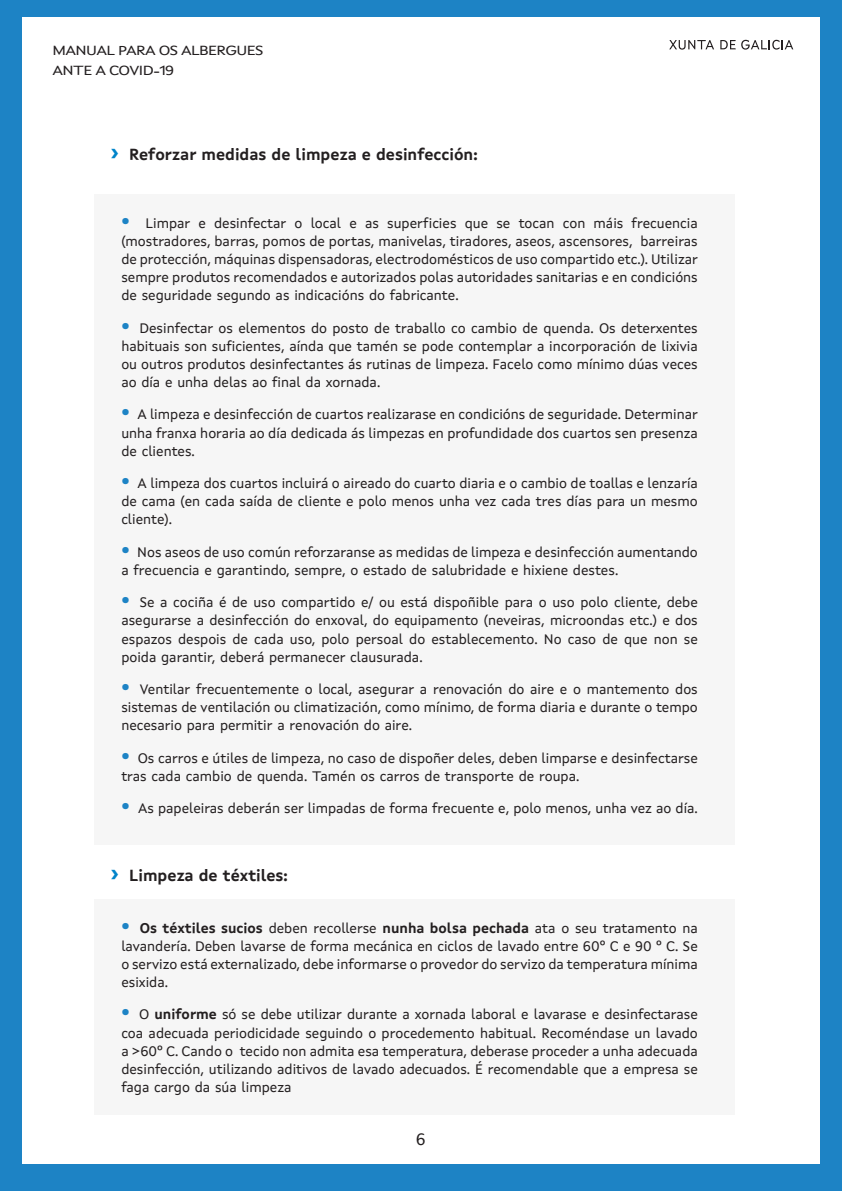
<style>
.page{position:relative;width:842px;height:1191px;background:#fff}
.page>*{position:absolute;margin:0;border:0;box-sizing:border-box;transform-origin:0 0}
.t1{font:700 16px "Xunta Sans";color:#231f20}
.t2{font:16px "Lucida Grande";color:#231f20}
.t3{font:14px/18.2px "Xunta Sans";color:#231f20;text-align:justify}
.t4{font:13.4px/20.6px "Xunta Sans";letter-spacing:-.04em;color:#231f20;scale:1.19 1}
.s1{font-family:"Montserrat";font-size:24px;color:#0084ca}
.s2{font-family:"Montserrat";font-weight:900;font-size:24px;color:#1d83c5}
.s3{font-weight:700}
</style>
<div class="page">
<div style="left:0;top:0;width:841px;height:1191px;background:#1d83c5"></div>
<div style="left:22px;top:17px;width:797px;height:1147px;background:#fff"></div>
<svg style="left:720px;top:40px;width:15px;height:9px"></svg>
<svg style="left:741px;top:40px;width:52px;height:10px"></svg>
<svg style="left:669px;top:40px;width:45px;height:10px"></svg>
<div style="left:94px;top:194px;width:640px;height:651px;background:#f6f6f6"></div>
<div style="left:94px;top:899px;width:640px;height:216px;background:#f6f6f6"></div>
<p class="t4" style="left:53px;top:41px;width:178px">MANUAL PARA OS ALBERGUES<br>ANTE A COVID-19</p>
<p class="t1" style="left:111px;top:148px;width:368px"><span class="s1">›</span> Reforzar medidas de limpeza e desinfección:</p>
<p class="t3" style="left:121px;top:215px;width:578px"><span class="s2">·</span> Limpar e desinfectar o local e as superficies que se tocan con máis frecuencia (mostradores, barras, pomos de portas, manivelas, tiradores, aseos, ascensores, barreiras de protección, máquinas dispensadoras, electrodomésticos de uso compartido etc.). Utilizar sempre produtos recomendados e autorizados polas autoridades sanitarias e en condicións de seguridade segundo as indicacións do fabricante.</p>
<p class="t3" style="left:121px;top:320px;width:578px"><span class="s2">·</span> Desinfectar os elementos do posto de traballo co cambio de quenda. Os deterxentes habituais son suficientes, aínda que tamén se pode contemplar a incorporación de lixivia ou outros produtos desinfectantes ás rutinas de limpeza. Facelo como mínimo dúas veces ao día e unha delas ao final da xornada.</p>
<p class="t3" style="left:121px;top:407px;width:578px"><span class="s2">·</span> A limpeza e desinfección de cuartos realizarase en condicións de seguridade. Determinar unha franxa horaria ao día dedicada ás limpezas en profundidade dos cuartos sen presenza de clientes.</p>
<p class="t3" style="left:121px;top:475px;width:578px"><span class="s2">·</span> A limpeza dos cuartos incluirá o aireado do cuarto diaria e o cambio de toallas e lenzaría de cama (en cada saída de cliente e polo menos unha vez cada tres días para un mesmo cliente).</p>
<p class="t3" style="left:121px;top:544px;width:578px"><span class="s2">·</span> Nos aseos de uso común reforzaranse as medidas de limpeza e desinfección aumentando a frecuencia e garantindo, sempre, o estado de salubridade e hixiene destes.</p>
<p class="t3" style="left:121px;top:594px;width:578px"><span class="s2">·</span> Se a cociña é de uso compartido e/ ou está dispoñible para o uso polo cliente, debe asegurarse a desinfección do enxoval, do equipamento (neveiras, microondas etc.) e dos espazos despois de cada uso, polo persoal do establecemento. No caso de que non se poida garantir, deberá permanecer clausurada.</p>
<p class="t3" style="left:121px;top:681px;width:578px"><span class="s2">·</span> Ventilar frecuentemente o local, asegurar a renovación do aire e o mantemento dos sistemas de ventilación ou climatización, como mínimo, de forma diaria e durante o tempo necesario para permitir a renovación do aire.</p>
<p class="t3" style="left:121px;top:750px;width:578px"><span class="s2">·</span> Os carros e útiles de limpeza, no caso de dispoñer deles, deben limparse e desinfectarse tras cada cambio de quenda. Tamén os carros de transporte de roupa.</p>
<p class="t3" style="left:121px;top:800px;width:578px"><span class="s2">·</span> As papeleiras deberán ser limpadas de forma frecuente e, polo menos, unha vez ao día.</p>
<p class="t1" style="left:111px;top:868px;width:178px"><span class="s1">›</span> Limpeza de téxtiles:</p>
<p class="t3" style="left:121px;top:919px;width:578px"><span class="s2">·</span> <span class="s3">Os téxtiles sucios</span> deben recollerse <span class="s3">nunha bolsa pechada</span> ata o seu tratamento na lavandería. Deben lavarse de forma mecánica en ciclos de lavado entre 60º C e 90 º C. Se o servizo está externalizado, debe informarse o provedor do servizo da temperatura mínima esixida.</p>
<p class="t3" style="left:121px;top:1006px;width:578px"><span class="s2">·</span> O <span class="s3">uniforme</span> só se debe utilizar durante a xornada laboral e lavarase e desinfectarase coa adecuada periodicidade seguindo o procedemento habitual. Recoméndase un lavado a &gt;60º C. Cando o tecido non admita esa temperatura, deberase proceder a unha adecuada desinfección, utilizando aditivos de lavado adecuados. É recomendable que a empresa se faga cargo da súa limpeza</p>
<p class="t2" style="left:416px;top:1132px;width:12px">6</p>
</div>
